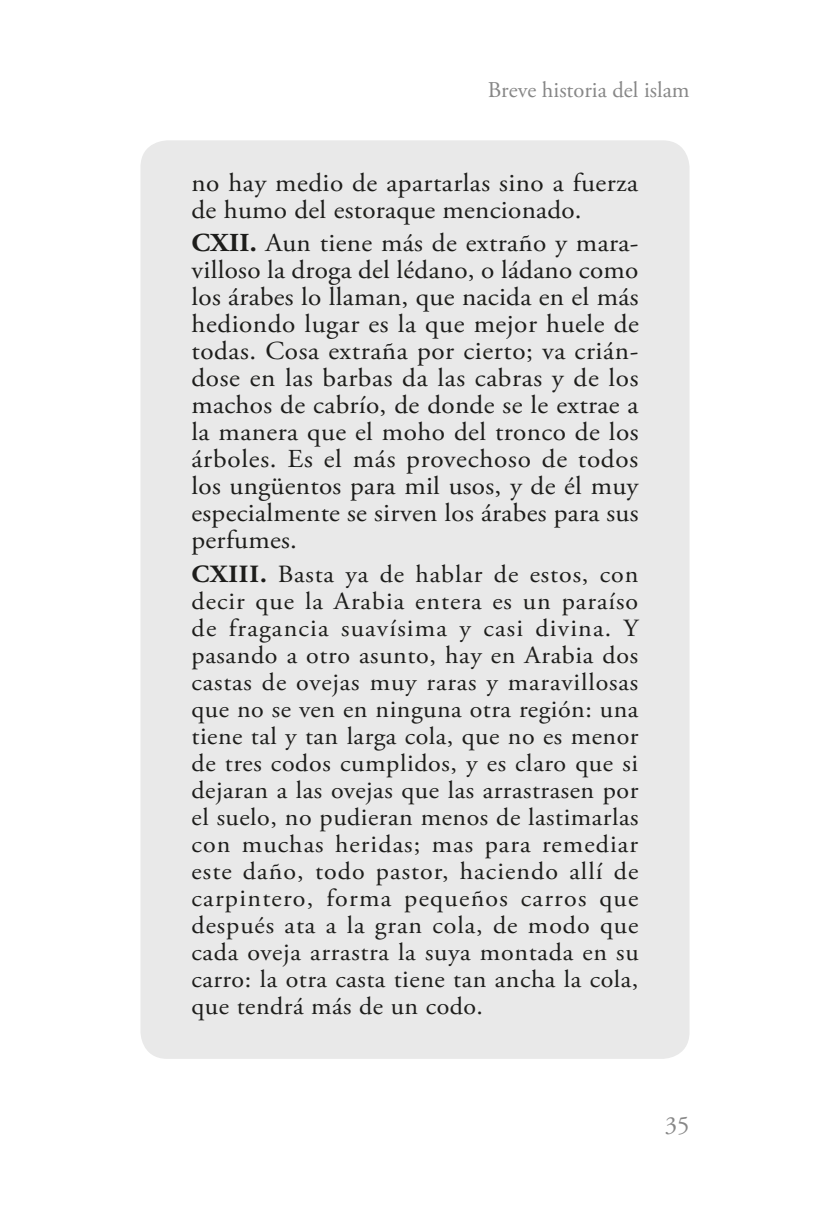
<style>
.page{position:relative;width:830px;height:1212px;background:#fff}
.page>*{position:absolute;margin:0;border:0;box-sizing:border-box;transform-origin:0 0}
.t1{font:25.88px/27px "Adobe Garamond Pro";letter-spacing:.01em;color:#1d1d1b;scale:1.05 1}
.t2{font:24.75px/27px "Adobe Garamond Pro";letter-spacing:.025em;color:#1d1d1b;text-align:justify;scale:1.05 1}
.t3{font:24.75px "Adobe Garamond Pro";color:#878787}
.t4{font:22.5px "Adobe Garamond Pro";color:#878787}
.s1{font-weight:700}
</style>
<div class="page">
<div style="left:140px;top:140px;width:549px;height:919px;background:#e9e9e9;border-radius:27px"></div>
<p class="t4" style="left:487px;top:77px;width:203px">Breve historia del islam</p>
<p class="t1" style="left:191px;top:170px;width:426px">no hay medio de apartarlas sino a fuerza de humo del estoraque mencionado.</p>
<p class="t1" style="left:191px;top:231px;width:427px;text-align:justify"><span class="s1">CXII.</span> Aun tiene más de extraño y mara&shy;villoso la droga del lédano, o ládano como los árabes lo llaman, que nacida en el más hediondo lugar es la que mejor huele de todas. Cosa extraña por cierto; va crián&shy;dose en las barbas da las cabras y de los machos de cabrío, de donde se le extrae a la manera que el moho del tronco de los árboles. Es el más provechoso de todos los ungüentos para mil usos, y de él muy especialmente se sirven los árabes para sus perfumes.</p>
<p class="t2" style="left:191px;top:561px;width:427px"><span class="s1">CXIII.</span> Basta ya de hablar de estos, con decir que la Arabia entera es un paraíso de fragancia suavísima y casi divina. Y pasando a otro asunto, hay en Arabia dos castas de ovejas muy raras y maravillosas que no se ven en ninguna otra región: una tiene tal y tan larga cola, que no es menor de tres codos cumplidos, y es claro que si dejaran a las ovejas que las arrastrasen por el suelo, no pudieran menos de lastimarlas con muchas heridas; mas para remediar este daño, todo pastor, haciendo allí de carpintero, forma pequeños carros que después ata a la gran cola, de modo que cada oveja arrastra la suya montada en su carro: la otra casta tiene tan ancha la cola, que tendrá más de un codo.</p>
<p class="t3" style="left:664px;top:1110px;width:26px">35</p>
</div>
